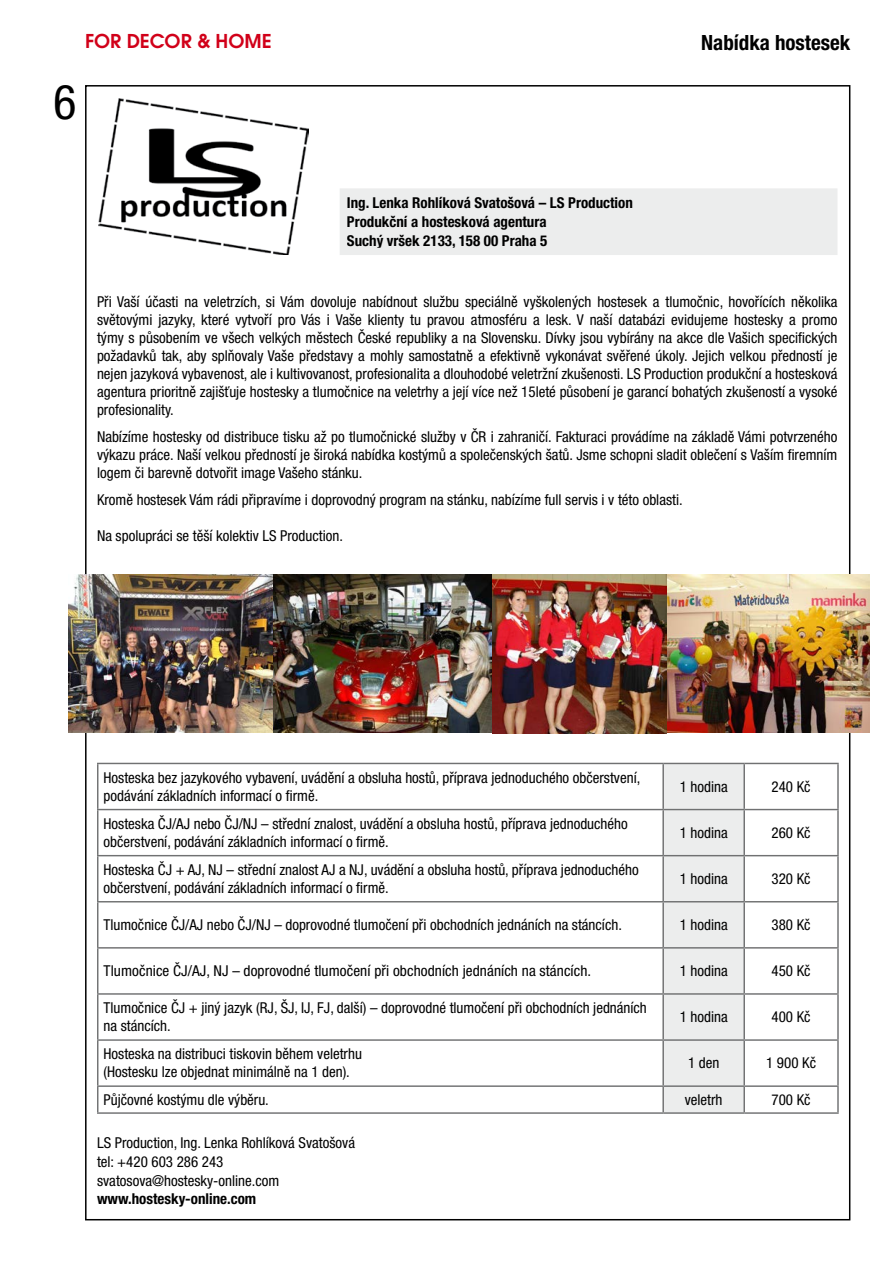
<style>
.page{position:relative;width:893px;height:1263px;background:#fff}
.page>*{position:absolute;margin:0;border:0;box-sizing:border-box;transform-origin:0 0}
.t1{font:condensed 48px "Helvetica Neue LT Pro";color:#000}
.t2{font:700 condensed 21px "Helvetica Neue LT Pro";color:#000}
.t3{font:21px "Avant Gar Got Itc TOT Dem";color:#d10019}
.t4{font:condensed 15px/18px "Helvetica Neue LT Pro";color:#000}
.t5{font:700 condensed 15px/18.9px "Helvetica Neue LT Pro";color:#000}
</style>
<div class="page">
<div style="left:85px;top:85px;width:765px;height:1135px;background:#fff;border:2px solid #000"></div>
<img style="left:98px;top:98px;width:211px;height:157px">
<div style="left:340px;top:188px;width:497px;height:67px;background:#eceded"></div>
<svg style="left:98px;top:764px;width:739px;height:348px"></svg>
<div style="left:664px;top:764px;width:79px;height:348px;background:#eceded"></div>
<hr style="left:97px;top:763px;width:566px;height:1px;background:#707172">
<hr style="left:97px;top:764px;width:1px;height:45px;background:#707172">
<hr style="left:663px;top:763px;width:81px;height:1px;background:#707172">
<hr style="left:662px;top:764px;width:2px;height:45px;background:#707172">
<hr style="left:744px;top:763px;width:95px;height:1px;background:#707172">
<hr style="left:743px;top:764px;width:2px;height:45px;background:#707172">
<hr style="left:837px;top:764px;width:2px;height:45px;background:#707172">
<hr style="left:97px;top:809px;width:566px;height:1px;background:#707172">
<hr style="left:97px;top:810px;width:1px;height:45px;background:#707172">
<hr style="left:663px;top:809px;width:81px;height:1px;background:#707172">
<hr style="left:662px;top:810px;width:2px;height:45px;background:#707172">
<hr style="left:744px;top:809px;width:95px;height:1px;background:#707172">
<hr style="left:743px;top:810px;width:2px;height:45px;background:#707172">
<hr style="left:837px;top:810px;width:2px;height:45px;background:#707172">
<hr style="left:97px;top:855px;width:566px;height:1px;background:#707172">
<hr style="left:97px;top:856px;width:1px;height:45px;background:#707172">
<hr style="left:663px;top:855px;width:81px;height:1px;background:#707172">
<hr style="left:662px;top:856px;width:2px;height:45px;background:#707172">
<hr style="left:744px;top:855px;width:95px;height:1px;background:#707172">
<hr style="left:743px;top:856px;width:2px;height:45px;background:#707172">
<hr style="left:837px;top:856px;width:2px;height:45px;background:#707172">
<hr style="left:97px;top:901px;width:566px;height:1px;background:#707172">
<hr style="left:97px;top:902px;width:1px;height:45px;background:#707172">
<hr style="left:663px;top:901px;width:81px;height:1px;background:#707172">
<hr style="left:662px;top:902px;width:2px;height:45px;background:#707172">
<hr style="left:744px;top:901px;width:95px;height:1px;background:#707172">
<hr style="left:743px;top:902px;width:2px;height:45px;background:#707172">
<hr style="left:837px;top:902px;width:2px;height:45px;background:#707172">
<hr style="left:97px;top:947px;width:566px;height:1px;background:#707172">
<hr style="left:97px;top:948px;width:1px;height:45px;background:#707172">
<hr style="left:663px;top:947px;width:81px;height:1px;background:#707172">
<hr style="left:662px;top:948px;width:2px;height:45px;background:#707172">
<hr style="left:744px;top:947px;width:95px;height:1px;background:#707172">
<hr style="left:743px;top:948px;width:2px;height:45px;background:#707172">
<hr style="left:837px;top:948px;width:2px;height:45px;background:#707172">
<hr style="left:97px;top:993px;width:566px;height:2px;background:#707172">
<hr style="left:97px;top:995px;width:1px;height:44px;background:#707172">
<hr style="left:663px;top:993px;width:81px;height:2px;background:#707172">
<hr style="left:662px;top:995px;width:2px;height:44px;background:#707172">
<hr style="left:744px;top:993px;width:95px;height:2px;background:#707172">
<hr style="left:743px;top:995px;width:2px;height:44px;background:#707172">
<hr style="left:837px;top:995px;width:2px;height:44px;background:#707172">
<hr style="left:97px;top:1039px;width:566px;height:2px;background:#707172">
<hr style="left:97px;top:1041px;width:1px;height:44px;background:#707172">
<hr style="left:663px;top:1039px;width:81px;height:2px;background:#707172">
<hr style="left:662px;top:1041px;width:2px;height:44px;background:#707172">
<hr style="left:744px;top:1039px;width:95px;height:2px;background:#707172">
<hr style="left:743px;top:1041px;width:2px;height:44px;background:#707172">
<hr style="left:837px;top:1041px;width:2px;height:44px;background:#707172">
<hr style="left:97px;top:1085px;width:566px;height:2px;background:#707172">
<svg style="left:97px;top:1087px;width:1px;height:25px"></svg>
<hr style="left:663px;top:1085px;width:81px;height:2px;background:#707172">
<hr style="left:662px;top:1087px;width:2px;height:25px;background:#707172">
<hr style="left:744px;top:1085px;width:95px;height:2px;background:#707172">
<hr style="left:743px;top:1087px;width:2px;height:25px;background:#707172">
<hr style="left:837px;top:1087px;width:2px;height:25px;background:#707172">
<hr style="left:97px;top:1112px;width:566px;height:2px;background:#707172">
<hr style="left:663px;top:1112px;width:81px;height:2px;background:#707172">
<hr style="left:744px;top:1112px;width:95px;height:2px;background:#707172">
<img style="left:68px;top:575px;width:801px;height:158px">
<h2 class="t3" style="left:85px;top:29px;width:188px">FOR DECOR &amp; HOME</h2>
<h1 class="t1" style="left:53px;top:75px;width:25px">6</h1>
<h2 class="t2" style="left:701px;top:29px;width:151px">Nabídka hostesek</h2>
<p class="t5" style="left:347px;top:193px;width:287px">Ing. Lenka Rohlíková Svatošová – LS Production<br>Produkční a hostesková agentura<br>Suchý vršek 2133, 158 00 Praha 5</p>
<p class="t4" style="left:97px;top:293px;width:742px;text-align:justify">Při Vaší účasti na veletrzích, si Vám dovoluje nabídnout službu speciálně vyškolených hostesek a tlumočnic, hovořících několika světovými jazyky, které vytvoří pro Vás i Vaše klienty tu pravou atmosféru a lesk. V naší databázi evidujeme hostesky a promo týmy s působením ve všech velkých městech České republiky a na Slovensku. Dívky jsou vybírány na akce dle Vašich specifických požadavků tak, aby splňovaly Vaše představy a mohly samostatně a efektivně vykonávat svěřené úkoly. Jejich velkou předností je nejen jazyková vybavenost, ale i kultivovanost, profesionalita a dlouhodobé veletržní zkušenosti. LS Production produkční a hostesková agentura prioritně zajišťuje hostesky a tlumočnice na veletrhy a její více než 15leté působení je garancí bohatých zkušeností a vysoké profesionality.</p>
<p class="t4" style="left:97px;top:428px;width:742px;text-align:justify">Nabízíme hostesky od distribuce tisku až po tlumočnické služby v ČR i zahraničí. Fakturaci provádíme na základě Vámi potvrzeného výkazu práce. Naší velkou předností je široká nabídka kostýmů a společenských šatů. Jsme schopni sladit oblečení s Vaším firemním logem či barevně dotvořit image Vašeho stánku.</p>
<p class="t4" style="left:97px;top:491px;width:587px">Kromě hostesek Vám rádi připravíme i doprovodný program na stánku, nabízíme full servis i v této oblasti.</p>
<p class="t4" style="left:97px;top:527px;width:247px">Na spolupráci se těší kolektiv LS Production.</p>
<p class="t4" style="left:104px;top:768px;width:538px">Hosteska bez jazykového vybavení, uvádění a obsluha hostů, příprava jednoduchého občerstvení, podávání základních informací o firmě.</p>
<p class="t4" style="left:680px;top:777px;width:50px">1 hodina</p>
<p class="t4" style="left:771px;top:777px;width:41px">240 Kč</p>
<p class="t4" style="left:104px;top:814px;width:526px">Hosteska ČJ/AJ nebo ČJ/NJ – střední znalost, uvádění a obsluha hostů, příprava jednoduchého občerstvení, podávání základních informací o firmě.</p>
<p class="t4" style="left:680px;top:823px;width:50px">1 hodina</p>
<p class="t4" style="left:771px;top:823px;width:41px">260 Kč</p>
<p class="t4" style="left:104px;top:861px;width:537px">Hosteska ČJ + AJ, NJ – střední znalost AJ a NJ, uvádění a obsluha hostů, příprava jednoduchého občerstvení, podávání základních informací o firmě.</p>
<p class="t4" style="left:680px;top:870px;width:50px">1 hodina</p>
<p class="t4" style="left:771px;top:870px;width:41px">320 Kč</p>
<p class="t4" style="left:104px;top:916px;width:520px">Tlumočnice ČJ/AJ nebo ČJ/NJ – doprovodné tlumočení při obchodních jednáních na stáncích.</p>
<p class="t4" style="left:680px;top:916px;width:50px">1 hodina</p>
<p class="t4" style="left:771px;top:916px;width:41px">380 Kč</p>
<p class="t4" style="left:104px;top:962px;width:489px">Tlumočnice ČJ/AJ, NJ – doprovodné tlumočení při obchodních jednáních na stáncích.</p>
<p class="t4" style="left:680px;top:962px;width:50px">1 hodina</p>
<p class="t4" style="left:772px;top:962px;width:41px">450 Kč</p>
<p class="t4" style="left:104px;top:999px;width:545px">Tlumočnice ČJ + jiný jazyk (RJ, ŠJ, IJ, FJ, další) – doprovodné tlumočení při obchodních jednáních na stáncích.</p>
<p class="t4" style="left:680px;top:1008px;width:50px">1 hodina</p>
<p class="t4" style="left:771px;top:1008px;width:41px">400 Kč</p>
<p class="t4" style="left:104px;top:1045px;width:260px">Hosteska na distribuci tiskovin během veletrhu (Hostesku lze objednat minimálně na 1 den).</p>
<p class="t4" style="left:688px;top:1054px;width:33px">1 den</p>
<p class="t4" style="left:766px;top:1054px;width:51px">1 900 Kč</p>
<p class="t4" style="left:104px;top:1090px;width:167px">Půjčovné kostýmu dle výběru.</p>
<p class="t4" style="left:685px;top:1090px;width:39px">veletrh</p>
<p class="t4" style="left:771px;top:1090px;width:41px">700 Kč</p>
<p class="t4" style="left:97px;top:1133px;width:259px;line-height:18.8px">LS Production, Ing. Lenka Rohlíková Svatošová tel: +420 603 286 243 svatosova@hostesky-online.com</p>
<p class="t5" style="left:97px;top:1189px;width:161px">www.hostesky-online.com</p>
</div>
